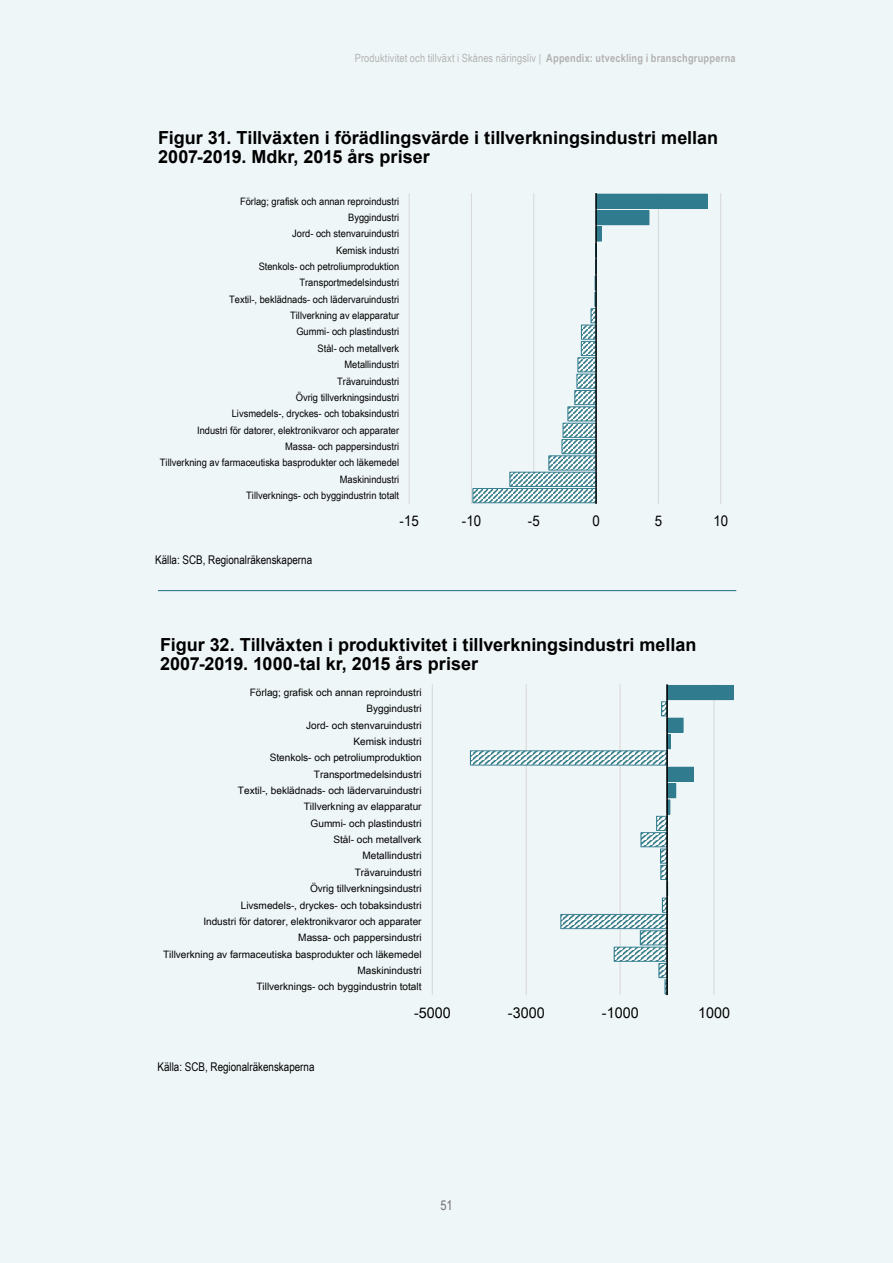
<style>
.page{position:relative;width:893px;height:1263px;background:#eff6f8}
.page>*{position:absolute;margin:0;border:0;box-sizing:border-box;transform-origin:0 0}
.Diagramrubrik{font:700 18px/19.5px "Arial";color:#000}
.t1{font:14.7px "Arial Narrow";color:#000;scale:1.2 1}
.t2{font:14.55px "Arial Narrow";color:#000;scale:1.11 1}
.t3{font:13.5px "Arial Narrow";color:#706f6f}
.figurtext{font:12px "Arial Narrow";color:#000}
.t4{font:11.25px "Arial Narrow";letter-spacing:.015em;color:#b3b2b2}
.t5{font:10.2px "Arial Narrow";color:#000;scale:1.2 1}
.t6{font:10.2px "Arial Narrow";color:#000;scale:1.11 1}
.s1{font-weight:700}
</style>
<div class="page">
<hr style="left:158px;top:590px;width:578px;height:1px;background:#317c8e">
<hr style="left:432px;top:684px;width:1px;height:311px;background:#d9d9d9">
<hr style="left:526px;top:684px;width:1px;height:311px;background:#d9d9d9">
<hr style="left:620px;top:684px;width:1px;height:311px;background:#d9d9d9">
<hr style="left:714px;top:684px;width:1px;height:311px;background:#d9d9d9">
<div style="left:667px;top:799px;width:3px;height:16px;border:1px solid #307c8e"></div>
<div style="left:667px;top:783px;width:9px;height:15px;background:#307c8e"></div>
<div style="left:667px;top:767px;width:26px;height:14px;background:#307c8e"></div>
<div style="left:667px;top:767px;width:27px;height:15px;border:1px solid #307c8e"></div>
<div style="left:667px;top:734px;width:4px;height:15px;border:1px solid #307c8e"></div>
<div style="left:667px;top:718px;width:16px;height:14px;background:#307c8e"></div>
<div style="left:667px;top:718px;width:17px;height:15px;border:1px solid #307c8e"></div>
<div style="left:667px;top:685px;width:66px;height:15px;background:#307c8e"></div>
<svg style="left:469px;top:701px;width:200px;height:294px"></svg>
<hr style="left:666px;top:684px;width:2px;height:311px;background:#000">
<hr style="left:409px;top:193px;width:1px;height:311px;background:#d9d9d9">
<hr style="left:471px;top:193px;width:1px;height:311px;background:#d9d9d9">
<hr style="left:533px;top:193px;width:1px;height:311px;background:#d9d9d9">
<hr style="left:658px;top:193px;width:1px;height:311px;background:#d9d9d9">
<hr style="left:720px;top:193px;width:1px;height:311px;background:#d9d9d9">
<div style="left:596px;top:227px;width:5px;height:14px;background:#307c8e"></div>
<div style="left:596px;top:226px;width:6px;height:16px;border:1px solid #307c8e"></div>
<div style="left:596px;top:210px;width:53px;height:15px;background:#307c8e"></div>
<div style="left:596px;top:194px;width:111px;height:14px;background:#307c8e"></div>
<div style="left:596px;top:194px;width:112px;height:15px;border:1px solid #307c8e"></div>
<svg style="left:472px;top:275px;width:123px;height:229px"></svg>
<hr style="left:595px;top:193px;width:2px;height:311px;background:#000">
<p class="t4" style="left:355px;top:50px;width:382px">Produktivitet och tillväxt i Skånes näringsliv | <span class="s1">Appendix: utveckling i branschgrupperna</span></p>
<h3 class="Diagramrubrik" style="left:158px;top:128px;width:561px">Figur 31. Tillväxten i förädlingsvärde i tillverkningsindustri mellan<br>2007-2019. Mdkr, 2015 års priser</h3>
<p class="t6" style="left:240px;top:194px;width:145px">Förlag; grafisk och annan reproindustri</p>
<p class="t6" style="left:348px;top:210px;width:48px">Byggindustri</p>
<p class="t6" style="left:292px;top:226px;width:98px">Jord- och stenvaruindustri</p>
<p class="t6" style="left:336px;top:243px;width:58px">Kemisk industri</p>
<p class="t6" style="left:259px;top:259px;width:128px">Stenkols- och petroliumproduktion</p>
<p class="t6" style="left:300px;top:275px;width:91px">Transportmedelsindustri</p>
<p class="t6" style="left:229px;top:292px;width:155px">Textil-, beklädnads- och lädervaruindustri</p>
<p class="t6" style="left:290px;top:308px;width:100px">Tillverkning av elapparatur</p>
<p class="t6" style="left:296px;top:324px;width:94px">Gummi- och plastindustri</p>
<p class="t6" style="left:318px;top:341px;width:75px">Stål- och metallverk</p>
<p class="t6" style="left:344px;top:357px;width:51px">Metallindustri</p>
<p class="t6" style="left:337px;top:373px;width:57px">Trävaruindustri</p>
<p class="t6" style="left:296px;top:390px;width:95px">Övrig tillverkningsindustri</p>
<p class="t6" style="left:232px;top:406px;width:152px">Livsmedels-, dryckes- och tobaksindustri</p>
<p class="t6" style="left:197px;top:423px;width:184px">Industri för datorer, elektronikvaror och apparater</p>
<p class="t6" style="left:285px;top:439px;width:104px">Massa- och pappersindustri</p>
<p class="t6" style="left:160px;top:455px;width:217px">Tillverkning av farmaceutiska basprodukter och läkemedel</p>
<p class="t6" style="left:340px;top:472px;width:55px">Maskinindustri</p>
<p class="t6" style="left:246px;top:488px;width:139px">Tillverknings- och byggindustrin totalt</p>
<p class="figurtext" style="left:155px;top:551px;width:158px">Källa: SCB, Regionalräkenskaperna</p>
<h3 class="t2" style="left:400px;top:510px;width:19px">-15</h3>
<h3 class="t2" style="left:462px;top:510px;width:19px">-10</h3>
<h3 class="t2" style="left:528px;top:510px;width:12px">-5</h3>
<h3 class="t2" style="left:592px;top:510px;width:8px">0</h3>
<h3 class="t2" style="left:655px;top:510px;width:8px">5</h3>
<h3 class="t2" style="left:713px;top:510px;width:15px">10</h3>
<h3 class="Diagramrubrik" style="left:160px;top:635px;width:538px">Figur 32. Tillväxten i produktivitet i tillverkningsindustri mellan<br>2007-2019. 1000-tal kr, 2015 års priser</h3>
<p class="t5" style="left:250px;top:685px;width:145px">Förlag; grafisk och annan reproindustri</p>
<p class="t5" style="left:366px;top:701px;width:48px">Byggindustri</p>
<p class="t5" style="left:306px;top:717px;width:98px">Jord- och stenvaruindustri</p>
<p class="t5" style="left:354px;top:734px;width:58px">Kemisk industri</p>
<p class="t5" style="left:270px;top:750px;width:128px">Stenkols- och petroliumproduktion</p>
<p class="t5" style="left:314px;top:767px;width:91px">Transportmedelsindustri</p>
<p class="t5" style="left:238px;top:783px;width:155px">Textil-, beklädnads- och lädervaruindustri</p>
<p class="t5" style="left:304px;top:799px;width:100px">Tillverkning av elapparatur</p>
<p class="t5" style="left:311px;top:816px;width:94px">Gummi- och plastindustri</p>
<p class="t5" style="left:333px;top:832px;width:75px">Stål- och metallverk</p>
<p class="t5" style="left:362px;top:848px;width:51px">Metallindustri</p>
<p class="t5" style="left:355px;top:865px;width:57px">Trävaruindustri</p>
<p class="t5" style="left:310px;top:881px;width:94px">Övrig tillverkningsindustri</p>
<p class="t5" style="left:241px;top:897px;width:152px">Livsmedels-, dryckes- och tobaksindustri</p>
<p class="t5" style="left:203px;top:914px;width:183px">Industri för datorer, elektronikvaror och apparater</p>
<p class="t5" style="left:298px;top:930px;width:104px">Massa- och pappersindustri</p>
<p class="t5" style="left:163px;top:946px;width:217px">Tillverkning av farmaceutiska basprodukter och läkemedel</p>
<p class="t5" style="left:357px;top:963px;width:55px">Maskinindustri</p>
<p class="t5" style="left:256px;top:979px;width:139px">Tillverknings- och byggindustrin totalt</p>
<p class="figurtext" style="left:158px;top:1058px;width:158px">Källa: SCB, Regionalräkenskaperna</p>
<h2 class="t1" style="left:414px;top:1002px;width:32px">-5000</h2>
<h2 class="t1" style="left:508px;top:1002px;width:32px">-3000</h2>
<h2 class="t1" style="left:602px;top:1002px;width:32px">-1000</h2>
<h2 class="t1" style="left:698px;top:1002px;width:28px">1000</h2>
<h3 class="t3" style="left:440px;top:1195px;width:14px">51</h3>
</div>
